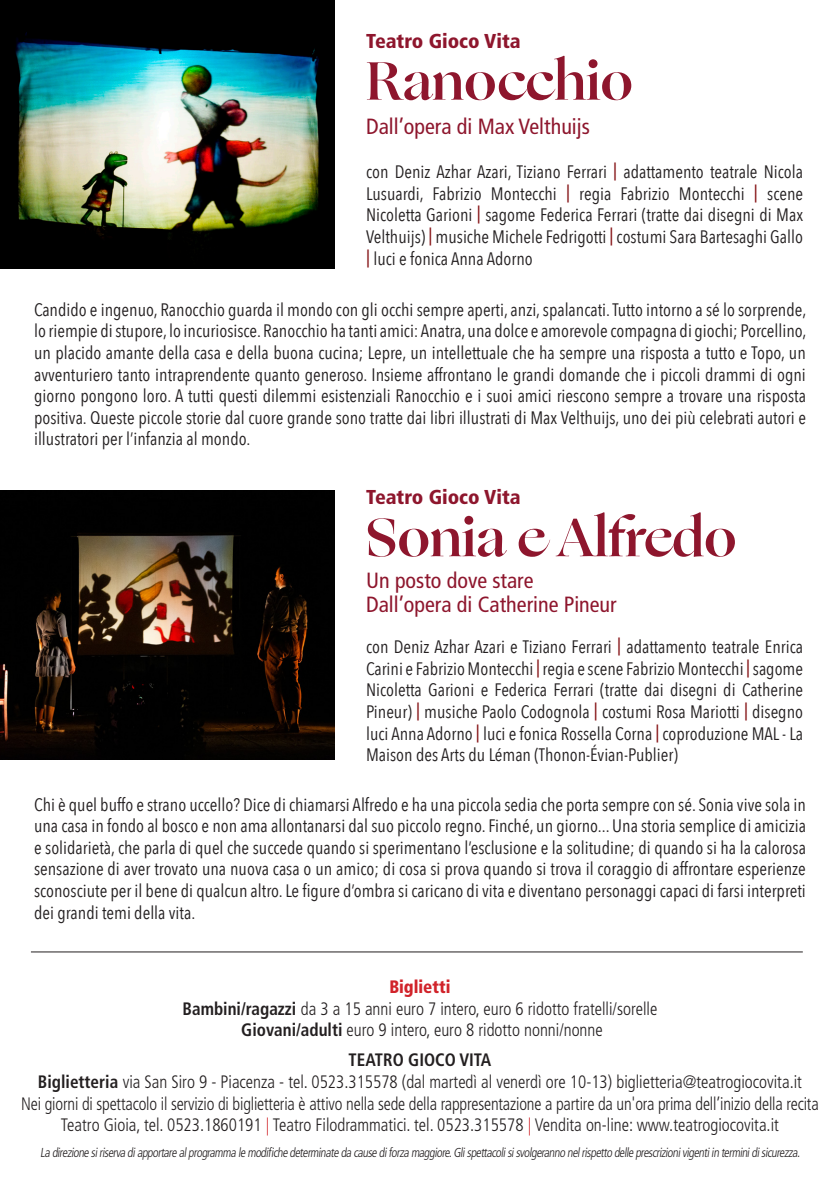
<style>
.page{position:relative;width:840px;height:1191px;background:#fff}
.page>*{position:absolute;margin:0;border:0;box-sizing:border-box;transform-origin:0 0}
.t1{font:700 54px "Ogg";color:#8e162d}
.t2{font:condensed 22px "Frutiger LT Std";color:#8e162d}
.t3{font:900 condensed 20px "Frutiger LT Std";color:#8e162d}
.t4{font:18px/21.6px "Avenir Next Condensed";color:#231f20;text-align:justify}
.t5{font:300 condensed 18px "Frutiger LT Std";color:#231f20;scale:.95 1}
.t6{font:300 condensed 18px "Frutiger LT Std";color:#231f20;scale:.92 1}
.t7{font:700 condensed 18px "Frutiger LT Std";color:#231f20;scale:.95 1}
.t8{font:900 condensed 18px "Frutiger LT Std";color:#d1232a;scale:.95 1}
.t9{font:300 condensed 13px "Frutiger LT Std";color:#231f20;scale:.95 1}
.s1{font-family:"Frutiger LT Std";font-stretch:condensed;color:#88181b}
.s2{font-weight:700}
.s3{color:#d1232a}
</style>
<div class="page">
<img style="left:0;top:0;width:334px;height:268px">
<img style="left:0;top:490px;width:334px;height:270px">
<hr style="left:31px;top:951px;width:771px;height:1px;background:#231f20">
<p class="t3" style="left:366px;top:29px;width:156px">Teatro Gioco Vita</p>
<p class="t1" style="left:366px;top:45px;width:268px">Ranocchio</p>
<p class="t2" style="left:366px;top:113px;width:225px">Dall’opera di Max Velthuijs</p>
<p class="t4" style="left:366px;top:160px;width:438px">con Deniz Azhar Azari, Tiziano Ferrari <span class="s1">|</span> adattamento teatrale Nicola Lusuardi, Fabrizio Montecchi <span class="s1">|</span> regia Fabrizio Montecchi <span class="s1">|</span> scene Nicoletta Garioni <span class="s1">|</span> sagome Federica Ferrari (tratte dai disegni di Max Velthuijs) <span class="s1">|</span> musiche Michele Fedrigotti <span class="s1">|</span> costumi Sara Bartesaghi Gallo <span class="s1">|</span> luci e fonica Anna Adorno</p>
<p class="t4" style="left:34px;top:298px;width:773px">Candido e ingenuo, Ranocchio guarda il mondo con gli occhi sempre aperti, anzi, spalancati. Tutto intorno a sé lo sorprende, lo riempie di stupore, lo incuriosisce. Ranocchio ha tanti amici: Anatra, una dolce e amorevole compagna di giochi; Porcellino, un placido amante della casa e della buona cucina; Lepre, un intellettuale che ha sempre una risposta a tutto e Topo, un avventuriero tanto intraprendente quanto generoso. Insieme affrontano le grandi domande che i piccoli drammi di ogni giorno pongono loro. A tutti questi dilemmi esistenziali Ranocchio e i suoi amici riescono sempre a trovare una risposta positiva. Queste piccole storie dal cuore grande sono tratte dai libri illustrati di Max Velthuijs, uno dei più celebrati autori e illustratori per l’infanzia al mondo.</p>
<p class="t3" style="left:366px;top:485px;width:156px">Teatro Gioco Vita</p>
<p class="t1" style="left:366px;top:501px;width:372px">Sonia e Alfredo</p>
<p class="t2" style="left:366px;top:568px;width:169px">Un posto dove stare</p>
<p class="t2" style="left:366px;top:592px;width:252px">Dall’opera di Catherine Pineur</p>
<p class="t4" style="left:366px;top:635px;width:438px">con Deniz Azhar Azari e Tiziano Ferrari <span class="s1">|</span> adattamento teatrale Enrica Carini e Fabrizio Montecchi <span class="s1">|</span> regia e scene Fabrizio Montecchi <span class="s1">|</span>sagome Nicoletta Garioni e Federica Ferrari (tratte dai disegni di Catherine Pineur) <span class="s1">|</span> musiche Paolo Codognola <span class="s1">|</span> costumi Rosa Mariotti <span class="s1">|</span> disegno luci Anna Adorno <span class="s1">|</span> luci e fonica Rossella Corna <span class="s1">|</span> coproduzione MAL - La Maison des Arts du Léman (Thonon-Évian-Publier)</p>
<p class="t4" style="left:34px;top:792px;width:773px">Chi è quel buffo e strano uccello? Dice di chiamarsi Alfredo e ha una piccola sedia che porta sempre con sé. Sonia vive sola in una casa in fondo al bosco e non ama allontanarsi dal suo piccolo regno. Finché, un giorno... Una storia semplice di amicizia e solidarietà, che parla di quel che succede quando si sperimentano l’esclusione e la solitudine; di quando si ha la calorosa sensazione di aver trovato una nuova casa o un amico; di cosa si prova quando si trova il coraggio di affrontare esperienze sconosciute per il bene di qualcun altro. Le figure d’ombra si caricano di vita e diventano personaggi capaci di farsi interpreti dei grandi temi della vita.</p>
<p class="t8" style="left:389px;top:976px;width:66px">Biglietti</p>
<p class="t5" style="left:182px;top:998px;width:501px"><span class="s2">Bambini/ragazzi</span> da 3 a 15 anni euro 7 intero, euro 6 ridotto fratelli/sorelle</p>
<p class="t5" style="left:241px;top:1020px;width:382px"><span class="s2">Giovani/adulti</span> euro 9 intero, euro 8 ridotto nonni/nonne</p>
<p class="t7" style="left:348px;top:1049px;width:152px">TEATRO GIOCO VITA</p>
<p class="t5" style="left:38px;top:1071px;width:805px"><span class="s2">Biglietteria</span> via San Siro 9 - Piacenza - tel. 0523.315578 (dal martedì al venerdì ore 10-13) biglietteria@teatrogiocovita.it</p>
<p class="t6" style="left:21px;top:1093px;width:867px">Nei giorni di spettacolo il servizio di biglietteria è attivo nella sede della rappresentazione a partire da un'ora prima dell’inizio della recita</p>
<p class="t5" style="left:61px;top:1114px;width:756px">Teatro Gioia, tel. 0523.1860191 <span class="s3">|</span> Teatro Filodrammatici. tel. 0523.315578 <span class="s3">|</span> Vendita on-line: www.teatrogiocovita.it</p>
<p class="t9" style="left:40px;top:1145px;width:803px">La direzionesiriserva diapportarealprogramma lemodifichedeterminateda causediforza maggiore.Glispettacolisisvolgeranno nelrispetto delleprescrizionivigentiin terminidisicurezza.</p>
</div>
